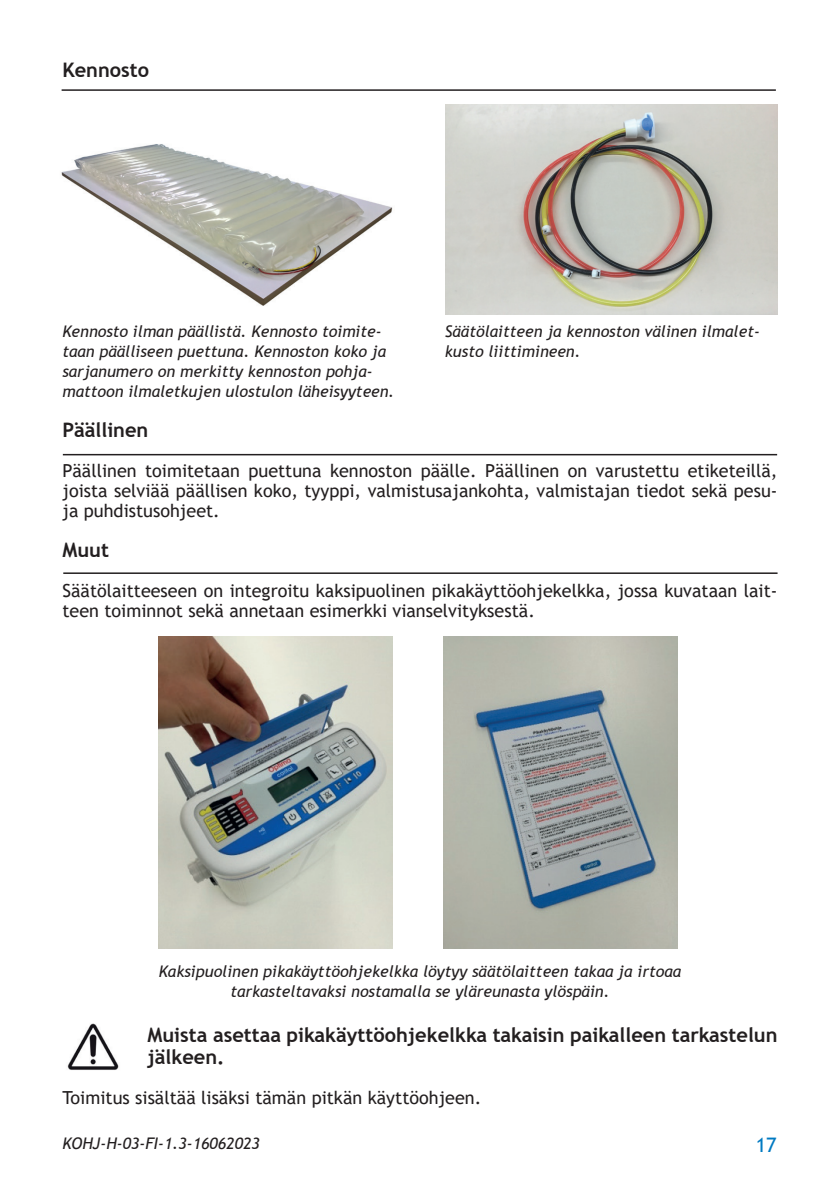
<style>
.page{position:relative;width:840px;height:1191px;background:#fff}
.page>*{position:absolute;margin:0;border:0;box-sizing:border-box;transform-origin:0 0}
.t1{font:700 20px/22px "Trebuchet MS";color:#231f20}
.t2{font:20px "Trebuchet MS";color:#007ac2}
.t3{font:18px/20px "Trebuchet MS";color:#231f20;text-align:justify}
.t4{font:italic 16px/20px "Trebuchet MS";color:#231f20}
</style>
<div class="page">
<hr style="left:62px;top:89px;width:713px;height:2px;background:#231f20">
<hr style="left:63px;top:454px;width:713px;height:1px;background:#231f20">
<img style="left:445px;top:104px;width:331px;height:211px">
<hr style="left:63px;top:572px;width:714px;height:2px;background:#231f20">
<img style="left:159px;top:636px;width:233px;height:312px">
<img style="left:443px;top:636px;width:234px;height:312px">
<img style="left:67px;top:1023px;width:52px;height:47px">
<img style="left:61px;top:144px;width:332px;height:162px">
<p class="t1" style="left:62px;top:59px;width:88px">Kennosto</p>
<p class="t4" style="left:62px;top:321px;width:320px">Kennosto ilman päällistä. Kennosto toimite-</p>
<p class="t4" style="left:444px;top:321px;width:316px">Säätölaitteen ja kennoston välinen ilmalet-</p>
<p class="t4" style="left:62px;top:341px;width:325px">taan päälliseen puettuna. Kennoston koko ja</p>
<p class="t4" style="left:444px;top:341px;width:137px">kusto liittimineen.</p>
<p class="t4" style="left:62px;top:361px;width:333px">sarjanumero on merkitty kennoston pohja&shy;mattoon ilmaletkujen ulostulon läheisyyteen.</p>
<p class="t1" style="left:62px;top:419px;width:87px">Päällinen</p>
<p class="t3" style="left:62px;top:461px;width:716px">Päällinen toimitetaan puettuna kennoston päälle. Päällinen on varustettu etiketeillä, joista selviää päällisen koko, tyyppi, valmistusajankohta, valmistajan tiedot sekä pesu&shy;ja puhdistusohjeet.</p>
<p class="t1" style="left:62px;top:539px;width:48px">Muut</p>
<p class="t3" style="left:62px;top:581px;width:716px">Säätölaitteeseen on integroitu kaksipuolinen pikakäyttöohjekelkka, jossa kuvataan lait&shy;teen toiminnot sekä annetaan esimerkki vianselvityksestä.</p>
<p class="t4" style="left:159px;top:961px;width:523px;text-align:center">Kaksipuolinen pikakäyttöohjekelkka löytyy säätölaitteen takaa ja irtoaa tarkasteltavaksi nostamalla se yläreunasta ylöspäin.</p>
<p class="t1" style="left:147px;top:1023px;width:631px">Muista asettaa pikakäyttöohjekelkka takaisin paikalleen tarkastelun jälkeen.</p>
<p class="t3" style="left:62px;top:1087px;width:420px">Toimitus sisältää lisäksi tämän pitkän käyttöohjeen.</p>
<p class="t4" style="left:62px;top:1133px;width:199px">KOHJ-H-03-FI-1.3-16062023</p>
<p class="t2" style="left:755px;top:1132px;width:22px">17</p>
</div>
